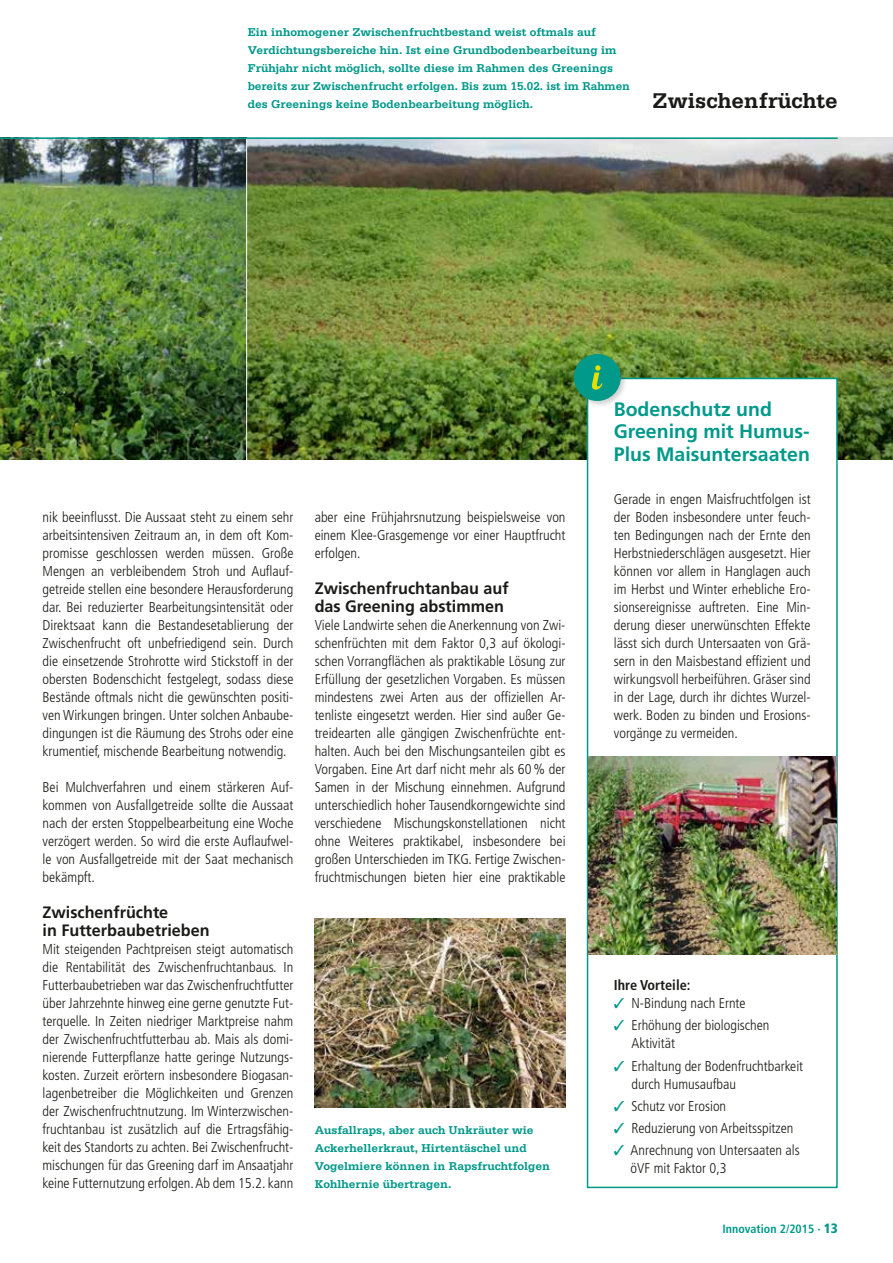
<style>
.page{position:relative;width:893px;height:1263px;background:#fff}
.page>*{position:absolute;margin:0;border:0;box-sizing:border-box;transform-origin:0 0}
.t1{font:700 22.5px "Serifa";color:#1a1a18}
.t2{font:700 19.5px/22.5px "Frutiger";color:#00998a}
.t3{font:700 16.5px/18px "Frutiger";color:#1a1a18}
.t4{font:300 condensed 14.25px/18px "Frutiger";color:#1a1a18;text-align:justify}
.t5{font:700 condensed 14.25px "Frutiger";color:#1a1a18}
.t6{font:700 12px/18px "Serifa";color:#00998a}
.t7{font:700 condensed 12px "Frutiger";color:#00998a}
.s1{color:#00998a}
.s2{font-weight:900;font-size:13.5px}
</style>
<div class="page">
<img style="left:0;top:137px;width:893px;height:322px">
<div style="left:588px;top:378px;width:249px;height:809px;background:#fff"></div>
<div style="left:587px;top:378px;width:251px;height:810px;border:2px solid #00998a"></div>
<img style="left:588px;top:756px;width:248px;height:198px">
<img style="left:315px;top:918px;width:251px;height:189px">
<div style="left:572px;top:352px;width:57px;height:57px;background:#1a1a18;opacity:.2"></div>
<div style="left:574px;top:354px;width:47px;height:47px;background:#00998a;border-radius:50%"></div>
<svg style="left:592px;top:365px;width:11px;height:25px"></svg>
<hr style="left:246px;top:138px;width:1px;height:334px;background:#fff">
<hr style="left:0;top:137px;width:838px;height:2px;background:#00998a">
<p class="t6" style="left:248px;top:23px;width:384px">Ein inhomogener Zwischenfruchtbestand weist oftmals auf Verdichtungsbereiche hin. Ist eine Grundbodenbearbeitung im Frühjahr nicht möglich, sollte diese im Rahmen des Greenings bereits zur Zwischenfrucht erfolgen. Bis zum 15.02. ist im Rahmen des Greenings keine Bodenbearbeitung möglich.</p>
<h1 class="t1" style="left:653px;top:87px;width:187px">Zwischenfrüchte</h1>
<p class="t4" style="left:43px;top:508px;width:252px">nik beeinflusst. Die Aussaat steht zu einem sehr arbeitsintensiven Zeitraum an, in dem oft Kom&shy;promisse geschlossen werden müssen. Große Mengen an verbleibendem Stroh und Auflauf&shy;getreide stellen eine besondere Herausforderung dar. Bei reduzierter Bearbeitungsintensität oder Direktsaat kann die Bestandesetablierung der Zwischenfrucht oft unbefriedigend sein. Durch die einsetzende Strohrotte wird Stickstoff in der obersten Bodenschicht festgelegt, sodass diese Bestände oftmals nicht die gewünschten positi&shy;ven Wirkungen bringen. Unter solchen Anbaube&shy;dingungen ist die Räumung des Strohs oder eine krumentief, mischende Bearbeitung notwendig.</p>
<p class="t4" style="left:43px;top:778px;width:252px">Bei Mulchverfahren und einem stärkeren Auf&shy;kommen von Ausfallgetreide sollte die Aussaat nach der ersten Stoppelbearbeitung eine Woche verzögert werden. So wird die erste Auflaufwel&shy;le von Ausfallgetreide mit der Saat mechanisch bekämpft.</p>
<p class="t3" style="left:43px;top:903px;width:169px">Zwischenfrüchte<br>in Futterbaubetrieben</p>
<p class="t4" style="left:43px;top:940px;width:252px">Mit steigenden Pachtpreisen steigt automatisch die Rentabilität des Zwischenfruchtanbaus. In Futterbaubetrieben war das Zwischenfruchtfutter über Jahrzehnte hinweg eine gerne genutzte Fut&shy;terquelle. In Zeiten niedriger Marktpreise nahm der Zwischenfruchtfutterbau ab. Mais als domi&shy;nierende Futterpflanze hatte geringe Nutzungs&shy;kosten. Zurzeit erörtern insbesondere Biogasan&shy;lagenbetreiber die Möglichkeiten und Grenzen der Zwischenfruchtnutzung. Im Winterzwischen&shy;fruchtanbau ist zusätzlich auf die Ertragsfähig&shy;keit des Standorts zu achten. Bei Zwischenfrucht&shy;mischungen für das Greening darf im Ansaatjahr keine Futternutzung erfolgen. Ab dem 15.2. kann</p>
<p class="t4" style="left:315px;top:508px;width:252px">aber eine Frühjahrsnutzung beispielsweise von einem Klee-Grasgemenge vor einer Hauptfrucht erfolgen.</p>
<p class="t3" style="left:315px;top:579px;width:196px">Zwischenfruchtanbau auf das Greening abstimmen</p>
<p class="t4" style="left:315px;top:616px;width:252px">Viele Landwirte sehen die Anerkennung von Zwi&shy;schenfrüchten mit dem Faktor 0,3 auf ökologi&shy;schen Vorrangflächen als praktikable Lösung zur Erfüllung der gesetzlichen Vorgaben. Es müssen mindestens zwei Arten aus der offiziellen Ar&shy;tenliste eingesetzt werden. Hier sind außer Ge&shy;treidearten alle gängigen Zwischenfrüchte ent&shy;halten. Auch bei den Mischungsanteilen gibt es Vorgaben. Eine Art darf nicht mehr als 60% der Samen in der Mischung einnehmen. Aufgrund unterschiedlich hoher Tausendkorngewichte sind verschiedene Mischungskonstellationen nicht ohne Weiteres praktikabel, insbesondere bei großen Unterschieden im TKG. Fertige Zwischen&shy;fruchtmischungen bieten hier eine praktikable</p>
<p class="t6" style="left:315px;top:1121px;width:237px">Ausfallraps, aber auch Unkräuter wie Ackerhellerkraut, Hirtentäschel und Vogelmiere können in Rapsfruchtfolgen Kohlhernie übertragen.</p>
<h2 class="t2" style="left:614px;top:397px;width:198px">Bodenschutz und<br>Greening mit Humus-<br>Plus Maisuntersaaten</h2>
<p class="t4" style="left:614px;top:490px;width:198px">Gerade in engen Maisfruchtfolgen ist der Boden insbesondere unter feuch&shy;ten Bedingungen nach der Ernte den Herbstniederschlägen ausgesetzt. Hier können vor allem in Hanglagen auch im Herbst und Winter erhebliche Ero&shy;sionsereignisse auftreten. Eine Min&shy;derung dieser unerwünschten Effekte lässt sich durch Untersaaten von Grä&shy;sern in den Maisbestand effizient und wirkungsvoll herbeiführen. Gräser sind in der Lage, durch ihr dichtes Wurzel&shy;werk. Boden zu binden und Erosions&shy;vorgänge zu vermeiden.</p>
<p class="t5" style="left:614px;top:977px;width:78px">Ihre Vorteile:</p>
<p class="t4" style="left:614px;top:994px;width:133px"><span class="s1">✓</span> N-Bindung nach Ernte</p>
<p class="t4" style="left:631px;top:1017px;width:140px;text-indent:-18px"><span class="s1">✓</span> Erhöhung der biologischen<br>Aktivität</p>
<p class="t4" style="left:631px;top:1057px;width:173px;text-indent:-18px"><span class="s1">✓</span> Erhaltung der Bodenfruchtbarkeit durch Humusaufbau</p>
<p class="t4" style="left:614px;top:1097px;width:114px"><span class="s1">✓</span> Schutz vor Erosion</p>
<p class="t4" style="left:614px;top:1119px;width:181px"><span class="s1">✓</span> Reduzierung von Arbeitsspitzen</p>
<p class="t4" style="left:631px;top:1142px;width:171px;text-indent:-17px"><span class="s1">✓</span> Anrechnung von Untersaaten als öVF mit Faktor 0,3</p>
<p class="t7" style="left:723px;top:1222px;width:117px">Innovation 2/2015 · <span class="s2">13</span></p>
</div>
